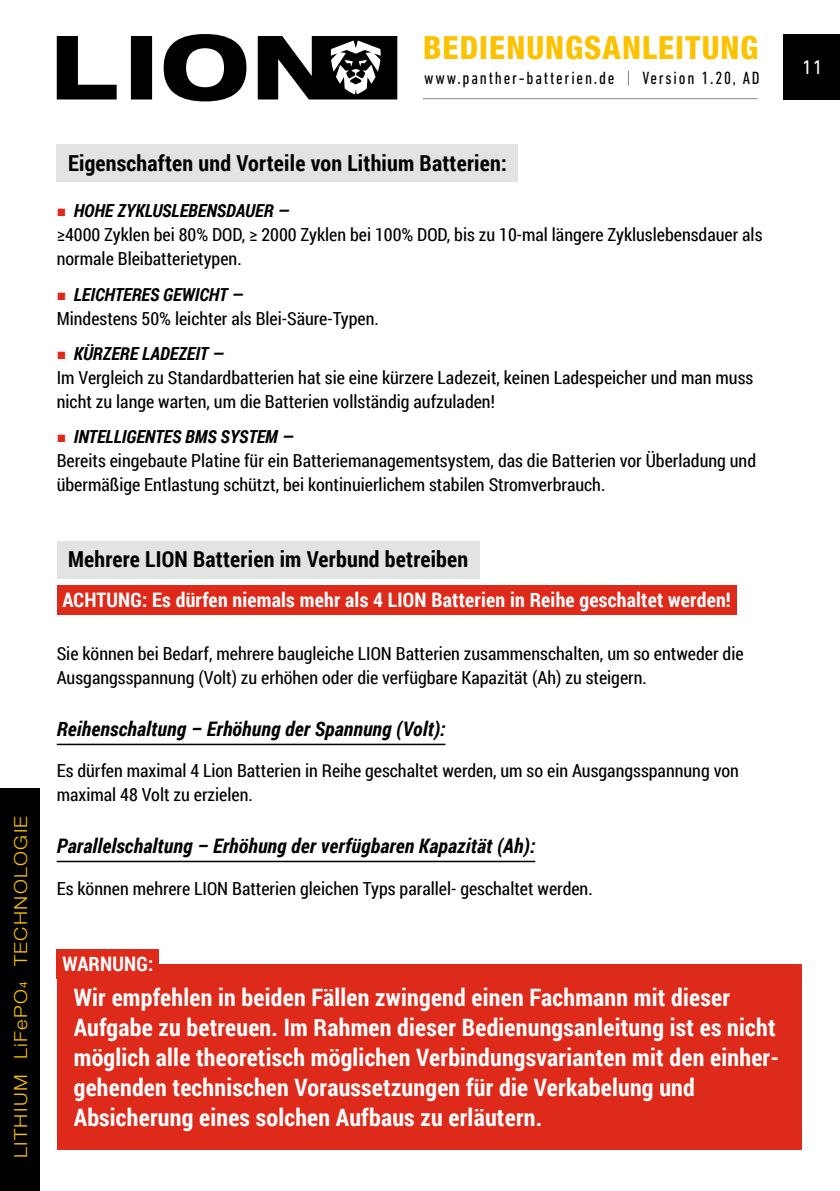
<style>
.page{position:relative;width:840px;height:1191px;background:#fff}
.page>*{position:absolute;margin:0;border:0;box-sizing:border-box;transform-origin:0 0}
.t1{font:800 condensed 32px "Helvetica Neue LT Std";letter-spacing:.035em;color:#fcc200}
.Warnung__Block{font:700 24px/30px "Roboto Condensed";letter-spacing:.01em;color:#fff}
.Flies_H2{font:700 22px "Roboto Condensed";letter-spacing:.01em;color:#000}
.Flies_H2_unterstrich{font:italic 700 20px "Roboto Condensed";letter-spacing:.01em;color:#000}
.Flies_H2-_Hinweis{font:700 20px "Roboto Condensed";letter-spacing:.01em;color:#fff}
.t2{font:20px "DIN Next LT Pro";color:#fff}
.Fliess_Normal_Inhalt{font:18px/24px "Roboto Condensed";color:#000}
.t3{font:italic 700 18px "Roboto Condensed";color:#000}
.t4{font:condensed 18px "DIN Next LT Pro";letter-spacing:.1em;color:#000}
.t5{font:300 18px "Helvetica Neue LT Std";letter-spacing:.07em;color:#fcc200;scale:1.11 1}
.s1{font-weight:400;font-size:10.4px}
.s2{font-weight:200}
</style>
<div class="page">
<div style="left:0;top:788px;width:40px;height:403px;background:#000"></div>
<div style="left:782px;top:34px;width:57px;height:65px;background:#000"></div>
<svg style="left:57px;top:34px;width:340px;height:67px"></svg>
<div style="left:57px;top:145px;width:460px;height:37px;background:#e2e3e3"></div>
<div style="left:57px;top:541px;width:422px;height:38px;background:#e2e3e3"></div>
<div style="left:57px;top:586px;width:679px;height:29px;background:#dd2a1b"></div>
<hr style="left:57px;top:743px;width:388px;height:2px;background:#000">
<hr style="left:57px;top:860px;width:478px;height:2px;background:#000">
<div style="left:57px;top:949px;width:102px;height:29px;background:#dd2a1b"></div>
<div style="left:57px;top:964px;width:744px;height:185px;background:#dd2a1b"></div>
<hr style="left:422px;top:98px;width:335px;height:1px;background:#878b8d">
<p class="t5" style="left:10px;top:1158px;width:310px;rotate:-90deg">LITHIUM LiFePO<span class="s1">4</span> TECHNOLOGIE</p>
<h1 class="t1" style="left:423px;top:28px;width:336px">BEDIENUNGSANLEITUNG</h1>
<p class="t4" style="left:424px;top:68px;width:337px">www.panther-batterien.de <span class="s2">|</span> Version 1.20, AD</p>
<p class="t2" style="left:801px;top:55px;width:23px">11</p>
<p class="Flies_H2" style="left:68px;top:147px;width:440px">Eigenschaften und Vorteile von Lithium Batterien:</p>
<p class="t3" style="left:74px;top:198px;width:217px">HOHE ZYKLUSLEBENSDAUER —</p>
<p class="Fliess_Normal_Inhalt" style="left:57px;top:222px;width:706px">≥4000 Zyklen bei 80% DOD, ≥ 2000 Zyklen bei 100% DOD, bis zu 10-mal längere Zykluslebensdauer als normale Bleibatterietypen.</p>
<p class="t3" style="left:74px;top:282px;width:171px">LEICHTERES GEWICHT —</p>
<p class="Fliess_Normal_Inhalt" style="left:57px;top:305px;width:323px">Mindestens 50% leichter als Blei-Säure-Typen.</p>
<p class="t3" style="left:74px;top:341px;width:152px">KÜRZERE LADEZEIT —</p>
<p class="Fliess_Normal_Inhalt" style="left:57px;top:365px;width:697px">Im Vergleich zu Standardbatterien hat sie eine kürzere Ladezeit, keinen Ladespeicher und man muss nicht zu lange warten, um die Batterien vollständig aufzuladen!</p>
<p class="t3" style="left:74px;top:424px;width:221px">INTELLIGENTES BMS SYSTEM —</p>
<p class="Fliess_Normal_Inhalt" style="left:57px;top:448px;width:700px">Bereits eingebaute Platine für ein Batteriemanagementsystem, das die Batterien vor Überladung und übermäßige Entlastung schützt, bei kontinuierlichem stabilen Stromverbrauch.</p>
<p class="Flies_H2" style="left:68px;top:544px;width:401px">Mehrere LION Batterien im Verbund betreiben</p>
<p class="Flies_H2-_Hinweis" style="left:62px;top:585px;width:669px">ACHTUNG: Es dürfen niemals mehr als 4 LION Batterien in Reihe geschaltet werden!</p>
<p class="Fliess_Normal_Inhalt" style="left:57px;top:641px;width:688px">Sie können bei Bedarf, mehrere baugleiche LION Batterien zusammenschalten, um so entweder die<br>Ausgangsspannung (Volt) zu erhöhen oder die verfügbare Kapazität (Ah) zu steigern.</p>
<p class="Flies_H2_unterstrich" style="left:57px;top:715px;width:390px">Reihenschaltung – Erhöhung der Spannung (Volt):</p>
<p class="Fliess_Normal_Inhalt" style="left:57px;top:758px;width:683px">Es dürfen maximal 4 Lion Batterien in Reihe geschaltet werden, um so ein Ausgangsspannung von maximal 48 Volt zu erzielen.</p>
<p class="Flies_H2_unterstrich" style="left:57px;top:832px;width:479px">Parallelschaltung – Erhöhung der verfügbaren Kapazität (Ah):</p>
<p class="Fliess_Normal_Inhalt" style="left:57px;top:875px;width:537px">Es können mehrere LION Batterien gleichen Typs parallel- geschaltet werden.</p>
<p class="Flies_H2-_Hinweis" style="left:62px;top:949px;width:93px">WARNUNG:</p>
<p class="Warnung__Block" style="left:74px;top:981px;width:706px">Wir empfehlen in beiden Fällen zwingend einen Fachmann mit dieser Aufgabe zu betreuen. Im Rahmen dieser Bedienungsanleitung ist es nicht möglich alle theoretisch möglichen Verbindungsvarianten mit den einher&shy;gehenden technischen Voraussetzungen für die Verkabelung und Absicherung eines solchen Aufbaus zu erläutern.</p>
</div>
